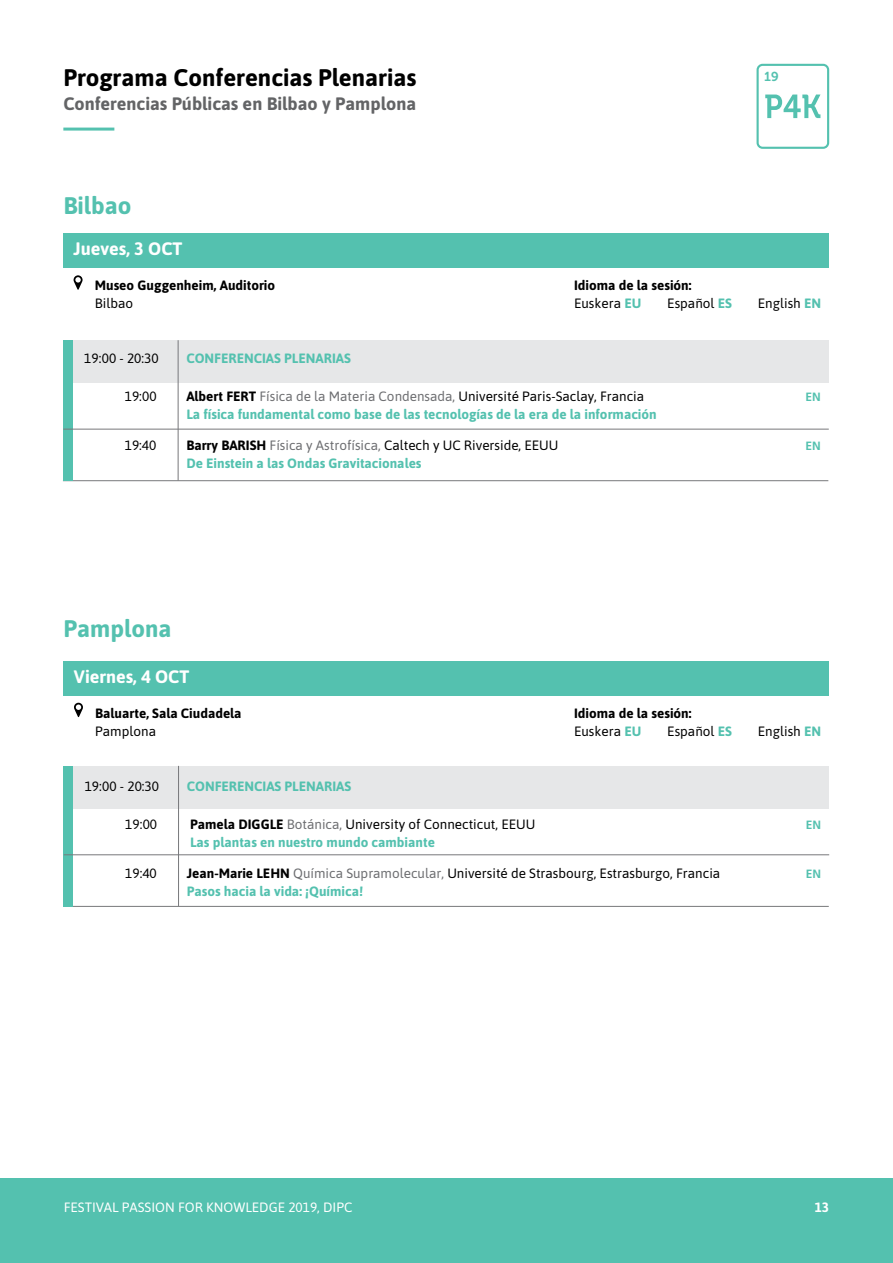
<style>
.page{position:relative;width:893px;height:1263px;background:#fff}
.page>*{position:absolute;margin:0;border:0;box-sizing:border-box;transform-origin:0 0}
.t1{font:700 24px "Asap";color:#000}
.t2{font:700 24px "Asap";color:#54c1af}
.t3{font:700 18px "Asap";color:#636466}
.t4{font:700 18px "Asap";color:#fff}
.t5{font:13.5px "Asap";color:#000}
.t6{font:700 13.5px "Asap";color:#54c1af}
.t7{font:700 13.5px/18px "Asap";color:#000}
.t8{font:13.5px "Asap";color:#fff}
.t9{font:700 13.5px "Asap";color:#fff}
.t10{font:13.05px "Museo 700";color:#54c1af}
.t11{font:700 12px "Frutiger";color:#54c1af}
.s1{font-weight:400}
.s2{color:#54c1af}
.s3{font-weight:700;color:#54c1af}
.s4{font-weight:700}
.s5{color:#6d6e71}
</style>
<div class="page">
<div style="left:0;top:1178px;width:893px;height:85px;background:#54c1af"></div>
<div style="left:756px;top:64px;width:73px;height:85px;border:2px solid #54c1af;border-radius:5px"></div>
<svg style="left:765px;top:95px;width:55px;height:23px"></svg>
<div style="left:63px;top:766px;width:766px;height:42px;background:#e6e7e8"></div>
<hr style="left:63px;top:906px;width:766px;height:1px;background:#77787b">
<div style="left:63px;top:766px;width:10px;height:140px;background:#54c1af"></div>
<hr style="left:178px;top:766px;width:1px;height:140px;background:#77787b">
<hr style="left:64px;top:854px;width:765px;height:1px;background:#77787b">
<div style="left:63px;top:340px;width:765px;height:43px;background:#e6e7e8"></div>
<hr style="left:63px;top:480px;width:765px;height:1px;background:#77787b">
<div style="left:63px;top:340px;width:10px;height:140px;background:#54c1af"></div>
<hr style="left:178px;top:340px;width:1px;height:140px;background:#77787b">
<hr style="left:63px;top:429px;width:766px;height:1px;background:#77787b">
<hr style="left:63px;top:128px;width:51px;height:3px;background:#54c1af">
<div style="left:63px;top:234px;width:765px;height:34px;background:#54c1af"></div>
<svg style="left:74px;top:275px;width:9px;height:15px"></svg>
<div style="left:63px;top:661px;width:766px;height:34px;background:#54c1af"></div>
<svg style="left:74px;top:703px;width:9px;height:14px"></svg>
<h1 class="t1" style="left:63px;top:61px;width:355px">Programa Conferencias Plenarias</h1>
<h2 class="t3" style="left:63px;top:91px;width:354px">Conferencias Públicas en Bilbao y Pamplona</h2>
<h1 class="t2" style="left:63px;top:188px;width:70px">Bilbao</h1>
<h2 class="t4" style="left:74px;top:236px;width:110px">Jueves, 3 OCT</h2>
<p class="t7" style="left:95px;top:276px;width:182px">Museo Guggenheim, Auditorio</p>
<p class="t5" style="left:95px;top:294px;width:40px">Bilbao</p>
<p class="t10" style="left:764px;top:69px;width:16px">19</p>
<p class="t7" style="left:574px;top:276px;width:119px">Idioma de la sesión:<br><span class="s1">Euskera</span> <span class="s2">EU</span></p>
<p class="t5" style="left:667px;top:294px;width:66px">Español <span class="s3">ES</span></p>
<p class="t5" style="left:758px;top:294px;width:65px">English <span class="s3">EN</span></p>
<p class="t5" style="left:84px;top:349px;width:76px">19:00 - 20:30</p>
<p class="t6" style="left:186px;top:349px;width:166px">CONFERENCIAS PLENARIAS</p>
<p class="t5" style="left:125px;top:387px;width:33px">19:00</p>
<p class="t5" style="left:186px;top:387px;width:459px"><span class="s4">Albert FERT</span> <span class="s5">Física de la Materia Condensada,</span> Université Paris-Saclay, Francia</p>
<p class="t11" style="left:805px;top:390px;width:17px">EN</p>
<p class="t6" style="left:186px;top:405px;width:472px">La física fundamental como base de las tecnologías de la era de la información</p>
<p class="t5" style="left:125px;top:436px;width:33px">19:40</p>
<p class="t5" style="left:186px;top:436px;width:374px"><span class="s4">Barry BARISH</span> <span class="s5">Física y Astrofísica,</span> Caltech y UC Riverside, EEUU</p>
<p class="t11" style="left:805px;top:439px;width:17px">EN</p>
<p class="t6" style="left:186px;top:454px;width:237px">De Einstein a las Ondas Gravitacionales</p>
<h1 class="t2" style="left:63px;top:611px;width:110px">Pamplona</h1>
<h2 class="t4" style="left:74px;top:664px;width:117px">Viernes, 4 OCT</h2>
<p class="t7" style="left:95px;top:704px;width:148px">Baluarte, Sala Ciudadela</p>
<p class="t5" style="left:95px;top:722px;width:62px">Pamplona</p>
<p class="t7" style="left:574px;top:703px;width:119px">Idioma de la sesión:<br><span class="s1">Euskera</span> <span class="s2">EU</span></p>
<p class="t5" style="left:667px;top:721px;width:66px">Español <span class="s3">ES</span></p>
<p class="t5" style="left:758px;top:721px;width:65px">English <span class="s3">EN</span></p>
<p class="t5" style="left:85px;top:777px;width:76px">19:00 - 20:30</p>
<p class="t6" style="left:187px;top:777px;width:166px">CONFERENCIAS PLENARIAS</p>
<p class="t5" style="left:125px;top:814px;width:33px">19:00</p>
<p class="t5" style="left:190px;top:814px;width:347px"><span class="s4">Pamela DIGGLE</span> <span class="s5">Botánica,</span> University of Connecticut, EEUU</p>
<p class="t11" style="left:806px;top:817px;width:17px">EN</p>
<p class="t6" style="left:190px;top:832px;width:246px">Las plantas en nuestro mundo cambiante</p>
<p class="t5" style="left:125px;top:864px;width:33px">19:40</p>
<p class="t5" style="left:187px;top:864px;width:535px"><span class="s4">Jean-Marie LEHN</span> <span class="s5">Química Supramolecular,</span> Université de Strasbourg, Estrasburgo, Francia</p>
<p class="t11" style="left:806px;top:867px;width:17px">EN</p>
<p class="t6" style="left:187px;top:882px;width:178px">Pasos hacia la vida: ¡Química!</p>
<p class="t8" style="left:64px;top:1198px;width:290px">FESTIVAL PASSION FOR KNOWLEDGE 2019, DIPC</p>
<p class="t9" style="left:815px;top:1197px;width:16px">13</p>
</div>
